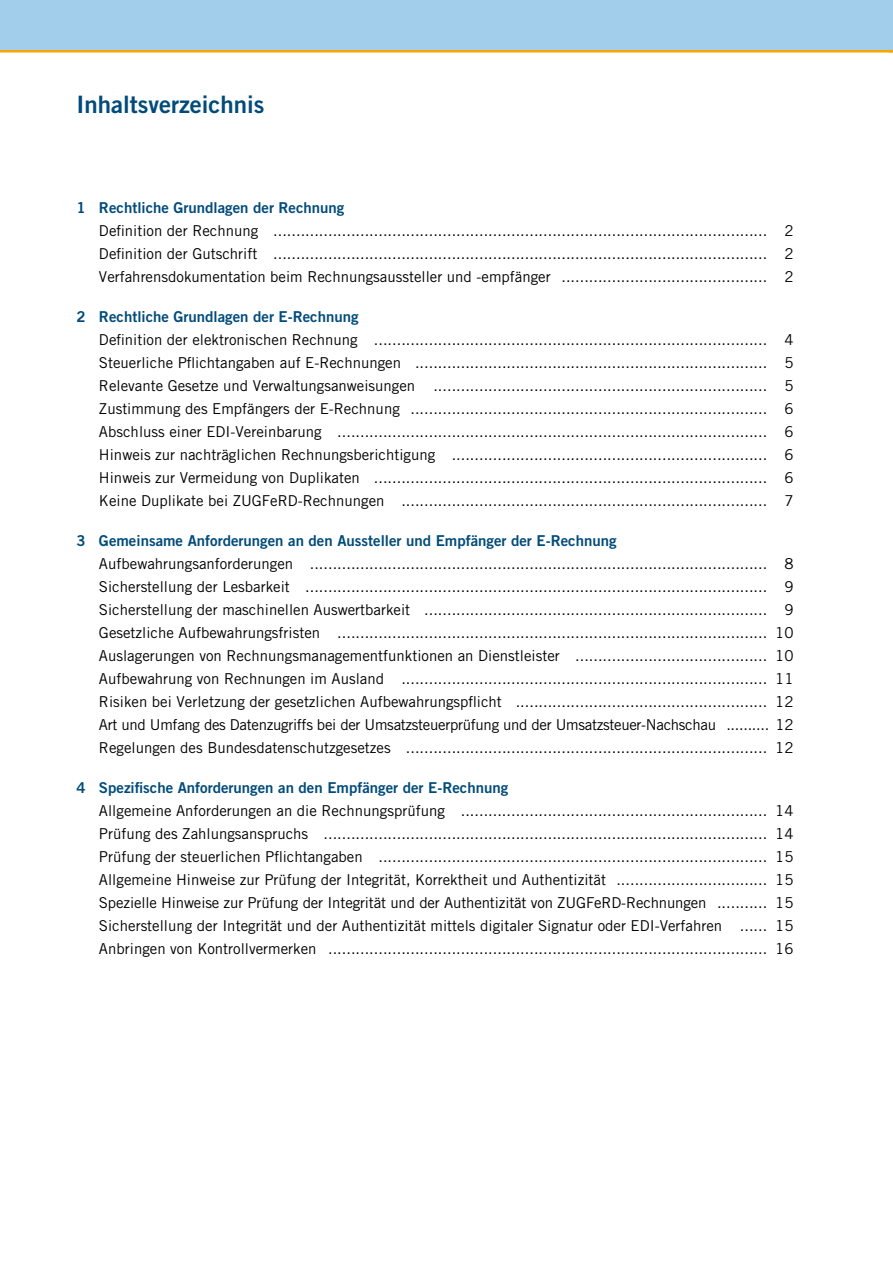
<style>
.page{position:relative;width:893px;height:1263px;background:#fff}
.page>*{position:absolute;margin:0;border:0;box-sizing:border-box;transform-origin:0 0}
.t1{font:24px "Trade Gothic Bold Two";color:#004b7a}
.t2{font:15px/23px "Trade Gothic";color:#000;text-align:justify}
.t3{font:15px "Trade Gothic Bold Two";color:#004b7a}
</style>
<div class="page">
<div style="left:0;top:0;width:893px;height:51px;background:#a3ceeb"></div>
<hr style="left:0;top:50px;width:893px;height:3px;background:#f7a800">
<h1 class="t1" style="left:76px;top:90px;width:189px">Inhaltsverzeichnis</h1>
<p class="t3" style="left:76px;top:198px;width:269px">1 Rechtliche Grundlagen der Rechnung</p>
<p class="t2" style="left:99px;top:219px;width:696px">Definition der Rechnung ............................................................................................................ 2<br>Definition der Gutschrift ............................................................................................................ 2<br>Verfahrensdokumentation beim Rechnungsaussteller und -empfänger ............................................. 2</p>
<p class="t3" style="left:76px;top:307px;width:284px">2 Rechtliche Grundlagen der E-Rechnung</p>
<p class="t2" style="left:99px;top:328px;width:696px">Definition der elektronischen Rechnung ...................................................................................... 4<br>Steuerliche Pflichtangaben auf E-Rechnungen ............................................................................. 5<br>Relevante Gesetze und Verwaltungsanweisungen ......................................................................... 5<br>Zustimmung des Empfängers der E-Rechnung .............................................................................. 6<br>Abschluss einer EDI-Vereinbarung .............................................................................................. 6<br>Hinweis zur nachträglichen Rechnungsberichtigung ..................................................................... 6<br>Hinweis zur Vermeidung von Duplikaten ...................................................................................... 6<br>Keine Duplikate bei ZUGFeRD-Rechnungen ................................................................................ 7</p>
<p class="t3" style="left:76px;top:531px;width:542px">3 Gemeinsame Anforderungen an den Aussteller und Empfänger der E-Rechnung</p>
<p class="t2" style="left:99px;top:551px;width:696px">Aufbewahrungsanforderungen .................................................................................................... 8<br>Sicherstellung der Lesbarkeit ..................................................................................................... 9<br>Sicherstellung der maschinellen Auswertbarkeit ........................................................................... 9<br>Gesetzliche Aufbewahrungsfristen .............................................................................................. 10<br>Auslagerungen von Rechnungsmanagementfunktionen an Dienstleister .......................................... 10<br>Aufbewahrung von Rechnungen im Ausland ................................................................................ 11<br>Risiken bei Verletzung der gesetzlichen Aufbewahrungspflicht ....................................................... 12<br>Art und Umfang des Datenzugriffs bei der Umsatzsteuerprüfung und der Umsatzsteuer-Nachschau .......... 12<br>Regelungen des Bundesdatenschutzgesetzes ............................................................................... 12</p>
<p class="t3" style="left:76px;top:778px;width:433px">4 Spezifische Anforderungen an den Empfänger der E-Rechnung</p>
<p class="t2" style="left:99px;top:798px;width:696px">Allgemeine Anforderungen an die Rechnungsprüfung ................................................................... 14<br>Prüfung des Zahlungsanspruchs ................................................................................................. 14<br>Prüfung der steuerlichen Pflichtangaben ..................................................................................... 15<br>Allgemeine Hinweise zur Prüfung der Integrität, Korrektheit und Authentizität ................................. 15<br>Spezielle Hinweise zur Prüfung der Integrität und der Authentizität von ZUGFeRD-Rechnungen ........... 15<br>Sicherstellung der Integrität und der Authentizität mittels digitaler Signatur oder EDI-Verfahren ...... 15<br>Anbringen von Kontrollvermerken ................................................................................................ 16</p>
</div>
